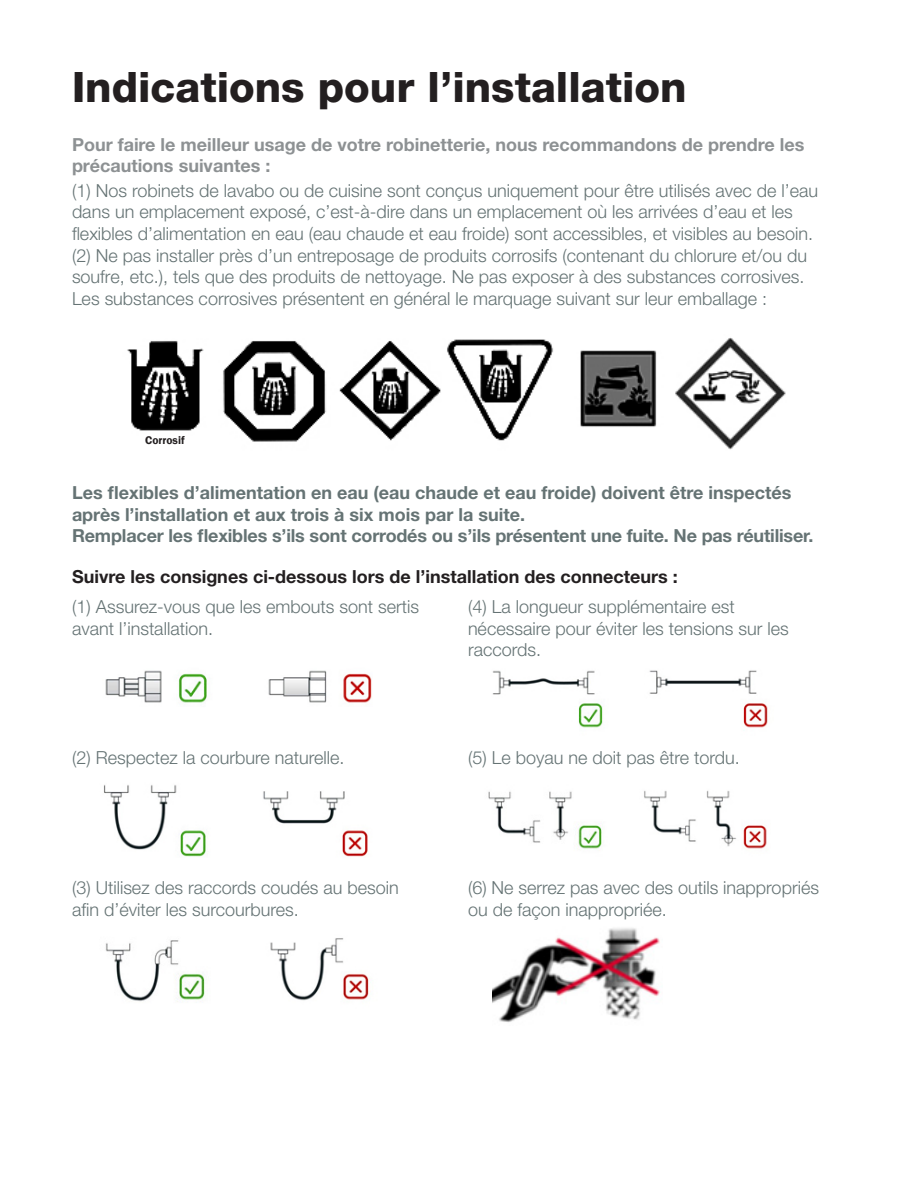
<style>
.page{position:relative;width:918px;height:1188px;background:#fff}
.page>*{position:absolute;margin:0;border:0;box-sizing:border-box;transform-origin:0 0}
.t1{font:800 42px "Helvetica Neue LT Std";color:#231f20}
.t2{font:300 18px/21.6px "Helvetica Neue LT Std";color:#657374}
.t3{font:700 18px/21.6px "Helvetica Neue LT Std";color:#657374}
.t4{font:700 18px/21.6px "Helvetica Neue LT Std";color:#8d9193}
.t5{font:700 18px "Helvetica Neue LT Std";color:#231f20}
.t6{font:600 11.4px "Franklin Gothic";color:#231f20}
</style>
<div class="page">
<img style="left:127px;top:337px;width:659px;height:113px">
<img style="left:105px;top:670px;width:102px;height:33px">
<img style="left:268px;top:670px;width:104px;height:33px">
<img style="left:104px;top:785px;width:102px;height:72px">
<img style="left:263px;top:791px;width:105px;height:66px">
<img style="left:105px;top:940px;width:100px;height:62px">
<img style="left:270px;top:938px;width:100px;height:63px">
<img style="left:492px;top:670px;width:111px;height:58px">
<img style="left:649px;top:670px;width:119px;height:58px">
<img style="left:488px;top:791px;width:115px;height:60px">
<img style="left:644px;top:790px;width:123px;height:59px">
<img style="left:493px;top:928px;width:167px;height:95px">
<h1 class="t1" style="left:72px;top:62px;width:616px">Indications pour l’installation</h1>
<p class="t4" style="left:72px;top:133px;width:734px">Pour faire le meilleur usage de votre robinetterie, nous recommandons de prendre les précautions suivantes :</p>
<p class="t2" style="left:72px;top:179px;width:748px">(1) Nos robinets de lavabo ou de cuisine sont conçus uniquement pour être utilisés avec de l’eau dans un emplacement exposé, c’est-à-dire dans un emplacement où les arrivées d’eau et les flexibles d’alimentation en eau (eau chaude et eau froide) sont accessibles, et visibles au besoin. (2) Ne pas installer près d’un entreposage de produits corrosifs (contenant du chlorure et/ou du soufre, etc.), tels que des produits de nettoyage. Ne pas exposer à des substances corrosives.<br>Les substances corrosives présentent en général le marquage suivant sur leur emballage :</p>
<p class="t6" style="left:145px;top:433px;width:41px">Corrosif</p>
<p class="t3" style="left:72px;top:482px;width:743px">Les flexibles d’alimentation en eau (eau chaude et eau froide) doivent être inspectés après l’installation et aux trois à six mois par la suite.<br>Remplacer les flexibles s’ils sont corrodés ou s’ils présentent une fuite. Ne pas réutiliser.</p>
<p class="t5" style="left:72px;top:565px;width:607px">Suivre les consignes ci-dessous lors de l’installation des connecteurs :</p>
<p class="t2" style="left:72px;top:596px;width:349px">(1) Assurez-vous que les embouts sont sertis avant l’installation.</p>
<p class="t2" style="left:468px;top:596px;width:322px">(4) La longueur supplémentaire est nécessaire pour éviter les tensions sur les raccords.</p>
<p class="t2" style="left:72px;top:747px;width:274px">(2) Respectez la courbure naturelle.</p>
<p class="t2" style="left:72px;top:876px;width:328px">(3) Utilisez des raccords coudés au besoin afin d’éviter les surcourbures.</p>
<p class="t2" style="left:468px;top:747px;width:273px">(5) Le boyau ne doit pas être tordu.</p>
<p class="t2" style="left:468px;top:876px;width:353px">(6) Ne serrez pas avec des outils inappropriés ou de façon inappropriée.</p>
</div>
